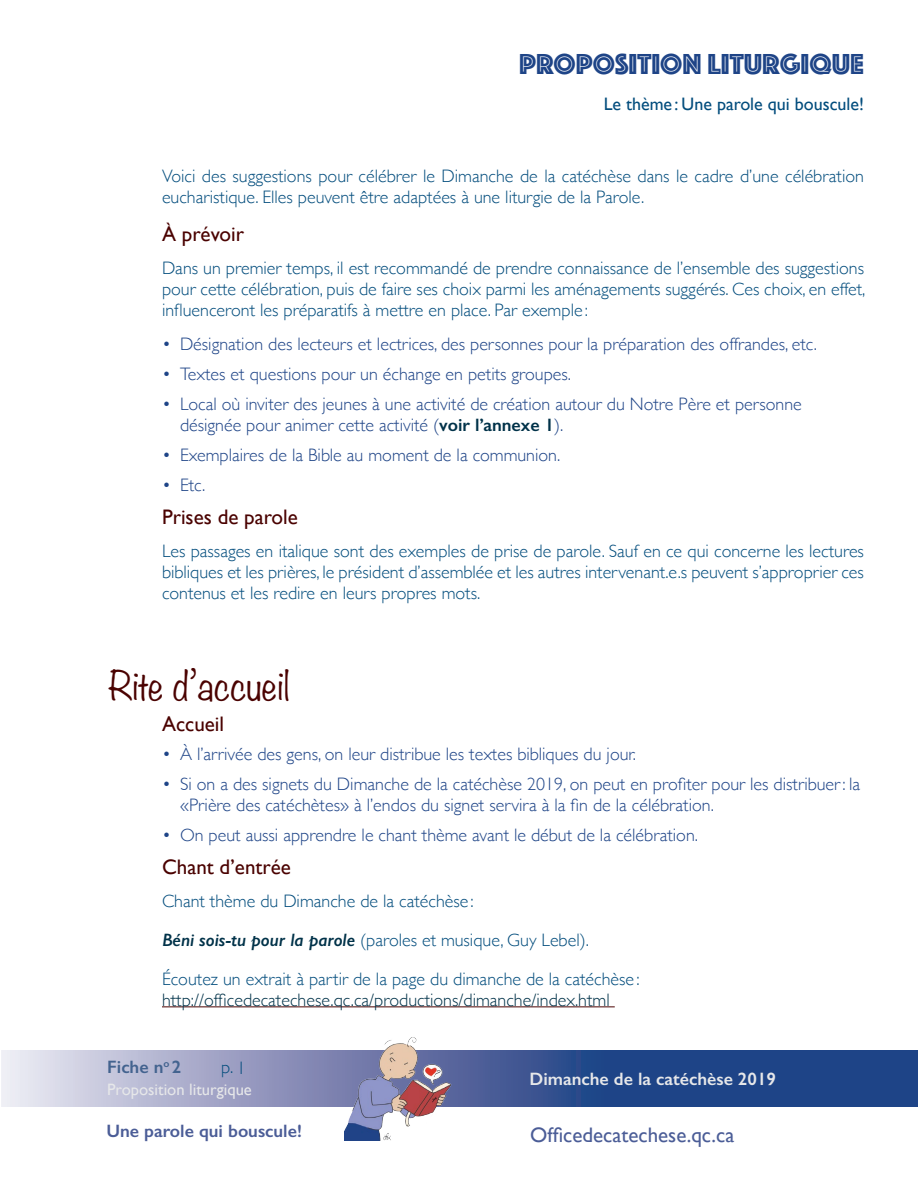
<style>
.page{position:relative;width:918px;height:1188px;background:#fff}
.page>*{position:absolute;margin:0;border:0;box-sizing:border-box;transform-origin:0 0}
.sous-titre{font:300 36px "Noteworthy";color:#4a0201}
.titre_à_droite{font:30px "Phosphate Inline";color:#1e4487}
.sous-titre_3{font:21px "Gill Sans";color:#4a0201}
.t1{font:21px "Gill Sans";color:#4b5d97}
.tx_reg{font:300 18px/21px "Gill Sans";color:#034d7d;text-align:justify}
.tx_reg_-_enumération{font:300 18px/21px "Gill Sans";color:#1e4487}
.tx_reg_non_justifié{font:300 18px/21px "Gill Sans";color:#003249}
.tx_reg_non_justifié-2{font:300 18px "Gill Sans";color:#034d7d}
.tx-st_bold{font:18px "Gill Sans";color:#034d7d}
.t2{font:600 18px "Gill Sans";color:#e6e7e9}
.t3{font:600 18px "Gill Sans";color:#4b5d97}
.t4{font:600 18px "Gill Sans";color:#43638f}
.t5{font:16.5px "Gill Sans";color:#e6e7e9}
.s1{font-weight:600;color:#003249}
.s2{font-weight:600;font-style:italic;color:#003249}
.s3{color:#034d7d}
</style>
<div class="page">
<svg style="left:2px;top:1050px;width:916px;height:57px;background:#6276a7"></svg>
<img style="left:344px;top:1037px;width:108px;height:104px">
<hr style="left:162px;top:1006px;width:453px;height:1px;background:#4a0201">
<p class="titre_à_droite" style="left:519px;top:43px;width:347px">PROPOSITION LITURGIQUE</p>
<p class="tx-st_bold" style="left:604px;top:93px;width:262px">Le thème : Une parole qui bouscule!</p>
<p class="tx_reg" style="left:162px;top:165px;width:703px">Voici des suggestions pour célébrer le Dimanche de la catéchèse dans le cadre d’une célébration eucharistique. Elles peuvent être adaptées à une liturgie de la Parole.</p>
<p class="sous-titre_3" style="left:162px;top:221px;width:84px">À prévoir</p>
<p class="tx_reg" style="left:162px;top:256px;width:705px">Dans un premier temps, il est recommandé de prendre connaissance de l’ensemble des suggestions pour cette célébration, puis de faire ses choix parmi les aménagements suggérés. Ces choix, en effet, influenceront les préparatifs à mettre en place. Par exemple :</p>
<p class="tx_reg_-_enumération" style="left:162px;top:333px;width:657px">• Désignation des lecteurs et lectrices, des personnes pour la préparation des offrandes, etc.</p>
<p class="tx_reg_-_enumération" style="left:162px;top:363px;width:411px">• Textes et questions pour un échange en petits groupes.</p>
<p class="tx_reg_-_enumération" style="left:180px;top:393px;width:623px;text-indent:-18px">• Local où inviter des jeunes à une activité de création autour du Notre Père et personne désignée pour animer cette activité (<span class="s1">voir l’annexe 1</span>).</p>
<p class="tx_reg_-_enumération" style="left:162px;top:444px;width:400px">• Exemplaires de la Bible au moment de la communion.</p>
<p class="tx_reg_-_enumération" style="left:162px;top:474px;width:45px">• Etc.</p>
<p class="sous-titre_3" style="left:162px;top:505px;width:137px">Prises de parole</p>
<p class="tx_reg" style="left:162px;top:540px;width:704px">Les passages en italique sont des exemples de prise de parole. Sauf en ce qui concerne les lectures bibliques et les prières, le président d’assemblée et les autres intervenant.e.s peuvent s’approprier ces contenus et les redire en leurs propres mots.</p>
<p class="sous-titre" style="left:108px;top:654px;width:183px">Rite d’accueil</p>
<p class="sous-titre_3" style="left:162px;top:712px;width:64px">Accueil</p>
<p class="tx_reg_-_enumération" style="left:162px;top:742px;width:476px">• À l’arrivée des gens, on leur distribue les textes bibliques du jour.</p>
<p class="tx_reg_-_enumération" style="left:180px;top:772px;width:682px;text-indent:-18px">• Si on a des signets du Dimanche de la catéchèse 2019, on peut en profiter pour les distribuer: la «Prière des catéchètes» à l’endos du signet servira à la fin de la célébration.</p>
<p class="tx_reg_-_enumération" style="left:162px;top:823px;width:538px">• On peut aussi apprendre le chant thème avant le début de la célébration.</p>
<p class="sous-titre_3" style="left:162px;top:854px;width:130px">Chant d’entrée</p>
<p class="tx_reg" style="left:162px;top:889px;width:313px">Chant thème du Dimanche de la catéchèse :</p>
<p class="tx_reg_non_justifié-2" style="left:162px;top:925px;width:428px"><span class="s2">Béni sois-tu pour la parole</span> (paroles et musique, Guy Lebel).</p>
<p class="tx_reg_non_justifié" style="left:162px;top:967px;width:479px"><span class="s3">Écoutez un extrait à partir de la page du dimanche de la catéchèse : </span>http://officedecatechese.qc.ca/productions/dimanche/index.html</p>
<p class="t4" style="left:107px;top:1056px;width:75px">Fiche n<sup>o</sup> 2</p>
<p class="tx_reg" style="left:221px;top:1056px;width:26px">p.1</p>
<p class="t5" style="left:107px;top:1080px;width:146px">Proposition liturgique</p>
<p class="t2" style="left:530px;top:1068px;width:248px">Dimanche de la catéchèse 2019</p>
<p class="t3" style="left:106px;top:1120px;width:197px">Une parole qui bouscule!</p>
<p class="t1" style="left:530px;top:1123px;width:206px">Officedecatechese.qc.ca</p>
</div>
